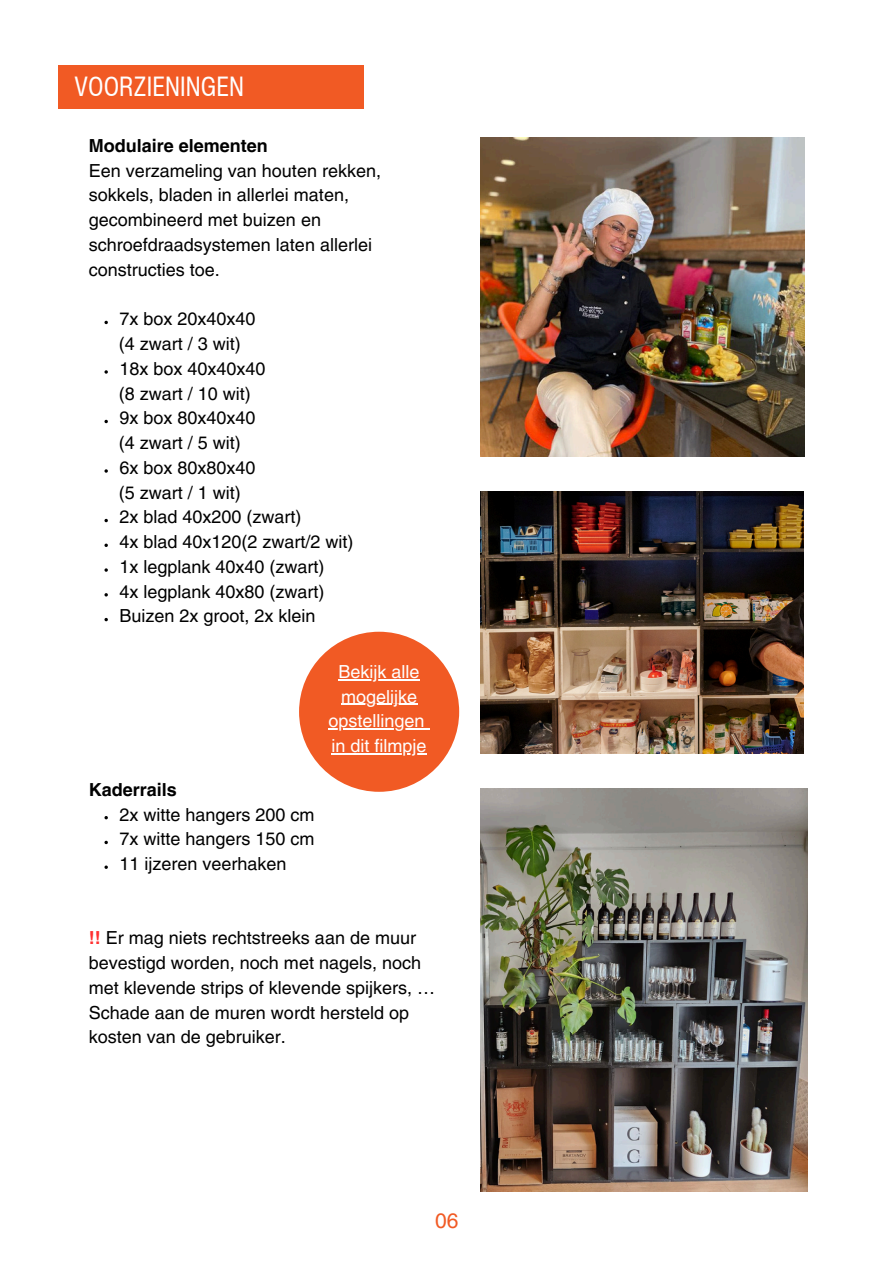
<style>
.page{position:relative;width:894px;height:1264px;background:#fff}
.page>*{position:absolute;margin:0;border:0;box-sizing:border-box;transform-origin:0 0}
.t1{font:condensed 27px "Helvetica Now Text";color:#fff}
.t2{font:21px "Helvetica LT Pro";color:#f15a24}
.t3{font:18px/24.8px "Helvetica LT Pro";color:#000}
.t4{font:18px "Helvetica LT Pro";color:#fff}
.t5{font:700 18px "Helvetica LT Pro";color:#000}
.s1{font-weight:700;color:#ff3131}
</style>
<div class="page">
<img style="left:480px;top:788px;width:327px;height:403px">
<img style="left:480px;top:138px;width:324px;height:318px">
<img style="left:480px;top:491px;width:323px;height:262px">
<div style="left:58px;top:65px;width:305px;height:44px;background:#f15a24"></div>
<svg style="left:104px;top:321px;width:4px;height:3px"></svg>
<svg style="left:104px;top:420px;width:4px;height:3px"></svg>
<svg style="left:104px;top:519px;width:4px;height:3px"></svg>
<svg style="left:104px;top:543px;width:4px;height:4px"></svg>
<svg style="left:104px;top:593px;width:4px;height:3px"></svg>
<svg style="left:104px;top:618px;width:4px;height:3px"></svg>
<svg style="left:104px;top:816px;width:4px;height:3px"></svg>
<svg style="left:104px;top:840px;width:4px;height:4px"></svg>
<div style="left:299px;top:631px;width:160px;height:160px;background:#f15a24;border-radius:50%"></div>
<hr style="left:338px;top:679px;width:81px;height:1px;background:#fff">
<hr style="left:341px;top:703px;width:76px;height:2px;background:#fff">
<hr style="left:328px;top:728px;width:96px;height:1px;background:#fff">
<hr style="left:331px;top:753px;width:95px;height:1px;background:#fff">
<p class="t1" style="left:74px;top:66px;width:172px">VOORZIENINGEN</p>
<p class="t5" style="left:89px;top:139px;width:181px">Modulaire elementen</p>
<p class="t3" style="left:89px;top:160px;width:294px">Een verzameling van houten rekken, sokkels, bladen in allerlei maten, gecombineerd met buizen en schroefdraadsystemen laten allerlei constructies toe.</p>
<p class="t3" style="left:119px;top:308px;width:138px">7x box 20x40x40</p>
<p class="t3" style="left:119px;top:333px;width:124px">(4 zwart / 3 wit)</p>
<p class="t3" style="left:119px;top:358px;width:148px">18x box 40x40x40</p>
<p class="t3" style="left:119px;top:382px;width:134px">(8 zwart / 10 wit)</p>
<p class="t3" style="left:119px;top:407px;width:138px">9x box 80x40x40</p>
<p class="t3" style="left:119px;top:432px;width:124px">(4 zwart / 5 wit)</p>
<p class="t3" style="left:119px;top:457px;width:138px">6x box 80x80x40</p>
<p class="t3" style="left:119px;top:481px;width:124px">(5 zwart / 1 wit)</p>
<p class="t3" style="left:119px;top:506px;width:184px">2x blad 40x200 (zwart)</p>
<p class="t3" style="left:119px;top:531px;width:236px">4x blad 40x120(2 zwart/2 wit)</p>
<p class="t3" style="left:119px;top:556px;width:207px">1x legplank 40x40 (zwart)</p>
<h2 class="t3" style="left:119px;top:580px;width:207px">4x legplank 40x80 (zwart)</h2>
<p class="t3" style="left:119px;top:605px;width:198px">Buizen 2x groot, 2x klein</p>
<p class="t5" style="left:89px;top:782px;width:90px">Kaderrails</p>
<p class="t3" style="left:119px;top:803px;width:197px">2x witte hangers 200 cm</p>
<p class="t3" style="left:119px;top:828px;width:197px">7x witte hangers 150 cm</p>
<p class="t3" style="left:119px;top:853px;width:169px">11 ijzeren veerhaken</p>
<p class="t4" style="left:338px;top:665px;width:83px">Bekijk alle</p>
<p class="t4" style="left:341px;top:689px;width:78px">mogelijke</p>
<p class="t4" style="left:328px;top:714px;width:98px">opstellingen</p>
<p class="t4" style="left:331px;top:739px;width:97px">in dit filmpje</p>
<p class="t3" style="left:89px;top:927px;width:348px"><span class="s1">!!</span> Er mag niets rechtstreeks aan de muur bevestigd worden, noch met nagels, noch met klevende strips of klevende spijkers, … Schade aan de muren wordt hersteld op kosten van de gebruiker.</p>
<p class="t2" style="left:435px;top:1213px;width:25px">06</p>
</div>
